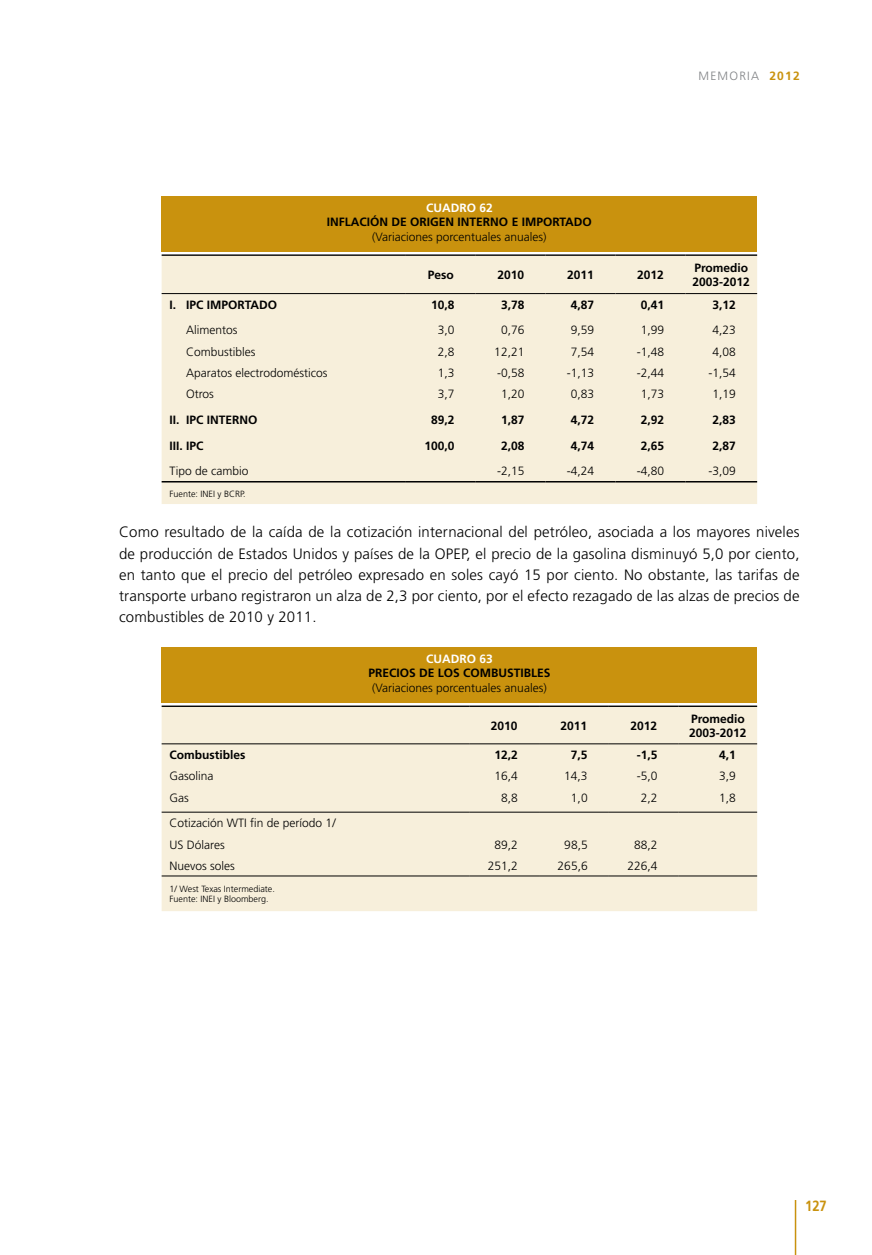
<style>
.page{position:relative;width:872px;height:1255px;background:#fff}
.page>*{position:absolute;margin:0;border:0;box-sizing:border-box;transform-origin:0 0}
.t1{font:300 15px/21px "Frutiger LT Std";letter-spacing:.01em;color:#000;text-align:justify}
.t2{font:700 14.85px "Frutiger LT Std";color:#c9920e;scale:.88 1}
.t3{font:300 12px/21.1px "Frutiger LT Std";color:#000}
.t4{font:700 12px/14.4px "Frutiger LT Std";color:#000}
.t5{font:700 12px "Frutiger LT Std";color:#fff}
.t6{font:300 12px "Frutiger LT Std";letter-spacing:.1em;color:#808285}
.t7{font:300 9px/10.8px "Frutiger LT Std";color:#000}
.s1{font-weight:700;color:#c9920e}
</style>
<div class="page">
<hr style="left:794px;top:1199px;width:2px;height:55px;background:#c9920e">
<div style="left:162px;top:256px;width:595px;height:248px;background:#f7efdb"></div>
<hr style="left:162px;top:254px;width:244px;height:2px;background:#000">
<hr style="left:406px;top:254px;width:70px;height:2px;background:#000">
<hr style="left:685px;top:254px;width:72px;height:2px;background:#000">
<hr style="left:476px;top:254px;width:69px;height:2px;background:#000">
<hr style="left:545px;top:254px;width:70px;height:2px;background:#000">
<hr style="left:615px;top:254px;width:70px;height:2px;background:#000">
<hr style="left:162px;top:293px;width:244px;height:1px;background:#000">
<hr style="left:406px;top:293px;width:70px;height:1px;background:#000">
<hr style="left:685px;top:293px;width:72px;height:1px;background:#000">
<hr style="left:476px;top:293px;width:69px;height:1px;background:#000">
<hr style="left:545px;top:293px;width:70px;height:1px;background:#000">
<hr style="left:615px;top:293px;width:70px;height:1px;background:#000">
<hr style="left:162px;top:481px;width:244px;height:1px;background:#000">
<hr style="left:406px;top:481px;width:70px;height:1px;background:#000">
<hr style="left:476px;top:481px;width:69px;height:1px;background:#000">
<hr style="left:545px;top:481px;width:70px;height:1px;background:#000">
<hr style="left:615px;top:481px;width:70px;height:1px;background:#000">
<hr style="left:685px;top:481px;width:72px;height:1px;background:#000">
<div style="left:162px;top:200px;width:595px;height:51px;background:#c9920e"></div>
<div style="left:162px;top:196px;width:595px;height:51px;background:#c9920e"></div>
<div style="left:162px;top:707px;width:595px;height:204px;background:#f7efdb"></div>
<hr style="left:162px;top:705px;width:307px;height:2px;background:#000">
<hr style="left:679px;top:705px;width:78px;height:2px;background:#000">
<hr style="left:469px;top:705px;width:70px;height:2px;background:#000">
<hr style="left:539px;top:705px;width:70px;height:2px;background:#000">
<hr style="left:609px;top:705px;width:70px;height:2px;background:#000">
<hr style="left:162px;top:743px;width:307px;height:1px;background:#000">
<hr style="left:469px;top:743px;width:70px;height:1px;background:#000">
<hr style="left:539px;top:743px;width:70px;height:1px;background:#000">
<hr style="left:609px;top:743px;width:70px;height:1px;background:#000">
<hr style="left:679px;top:743px;width:78px;height:1px;background:#000">
<hr style="left:162px;top:875px;width:307px;height:1px;background:#000">
<hr style="left:469px;top:875px;width:70px;height:1px;background:#000">
<hr style="left:539px;top:875px;width:70px;height:1px;background:#000">
<hr style="left:609px;top:875px;width:70px;height:1px;background:#000">
<hr style="left:679px;top:875px;width:78px;height:1px;background:#000">
<hr style="left:162px;top:811px;width:307px;height:1px;background:#000">
<hr style="left:469px;top:811px;width:70px;height:1px;background:#000">
<hr style="left:539px;top:811px;width:70px;height:1px;background:#000">
<hr style="left:609px;top:811px;width:70px;height:1px;background:#000">
<hr style="left:679px;top:811px;width:78px;height:1px;background:#000">
<div style="left:162px;top:651px;width:595px;height:51px;background:#c9920e"></div>
<div style="left:162px;top:647px;width:595px;height:51px;background:#c9920e"></div>
<p class="t5" style="left:426px;top:201px;width:68px">CUADRO 62</p>
<p class="t4" style="left:327px;top:215px;width:265px">INFLACIÓN DE ORIGEN INTERNO E IMPORTADO</p>
<p class="t3" style="left:372px;top:226px;width:176px">(Variaciones porcentuales anuales)</p>
<p class="t6" style="left:698px;top:69px;width:103px">MEMORIA <span class="s1">2012</span></p>
<p class="t4" style="left:428px;top:268px;width:28px">Peso</p>
<p class="t4" style="left:497px;top:268px;width:28px">2010</p>
<p class="t4" style="left:567px;top:268px;width:28px">2011</p>
<p class="t4" style="left:637px;top:268px;width:28px">2012</p>
<p class="t4" style="left:692px;top:260px;width:59px">Promedio<br>2003-2012</p>
<p class="t4" style="left:169px;top:297px;width:108px">I. IPC IMPORTADO</p>
<p class="t4" style="left:431px;top:297px;width:25px">10,8</p>
<p class="t4" style="left:501px;top:297px;width:25px">3,78</p>
<p class="t4" style="left:571px;top:297px;width:25px">4,87</p>
<p class="t4" style="left:640px;top:297px;width:25px">0,41</p>
<p class="t4" style="left:712px;top:297px;width:25px">3,12</p>
<p class="t3" style="left:186px;top:320px;width:53px">Alimentos</p>
<p class="t3" style="left:438px;top:320px;width:18px">3,0</p>
<p class="t3" style="left:501px;top:320px;width:25px">0,76</p>
<p class="t3" style="left:571px;top:320px;width:25px">9,59</p>
<p class="t3" style="left:640px;top:320px;width:25px">1,99</p>
<p class="t3" style="left:712px;top:320px;width:25px">4,23</p>
<p class="t3" style="left:186px;top:341px;width:71px">Combustibles</p>
<p class="t3" style="left:438px;top:341px;width:18px">2,8</p>
<p class="t3" style="left:494px;top:341px;width:32px">12,21</p>
<p class="t3" style="left:571px;top:341px;width:25px">7,54</p>
<p class="t3" style="left:636px;top:341px;width:29px">-1,48</p>
<p class="t3" style="left:712px;top:341px;width:25px">4,08</p>
<p class="t3" style="left:186px;top:362px;width:143px">Aparatos electrodomésticos</p>
<p class="t3" style="left:438px;top:362px;width:18px">1,3</p>
<p class="t3" style="left:497px;top:362px;width:29px">-0,58</p>
<p class="t3" style="left:567px;top:362px;width:29px">-1,13</p>
<p class="t3" style="left:636px;top:362px;width:29px">-2,44</p>
<p class="t3" style="left:708px;top:362px;width:29px">-1,54</p>
<p class="t3" style="left:186px;top:384px;width:29px">Otros</p>
<p class="t3" style="left:438px;top:384px;width:18px">3,7</p>
<p class="t3" style="left:501px;top:384px;width:25px">1,20</p>
<p class="t3" style="left:571px;top:384px;width:25px">0,83</p>
<p class="t3" style="left:640px;top:384px;width:25px">1,73</p>
<p class="t3" style="left:712px;top:384px;width:25px">1,19</p>
<p class="t4" style="left:169px;top:413px;width:88px">II. IPC INTERNO</p>
<p class="t4" style="left:431px;top:413px;width:25px">89,2</p>
<p class="t4" style="left:501px;top:413px;width:25px">1,87</p>
<p class="t4" style="left:571px;top:413px;width:25px">4,72</p>
<p class="t4" style="left:640px;top:413px;width:25px">2,92</p>
<p class="t4" style="left:712px;top:413px;width:25px">2,83</p>
<p class="t4" style="left:169px;top:438px;width:35px">III. IPC</p>
<p class="t4" style="left:424px;top:438px;width:32px">100,0</p>
<p class="t4" style="left:501px;top:438px;width:25px">2,08</p>
<p class="t4" style="left:571px;top:438px;width:25px">4,74</p>
<p class="t4" style="left:640px;top:438px;width:25px">2,65</p>
<p class="t4" style="left:712px;top:438px;width:25px">2,87</p>
<p class="t3" style="left:169px;top:460px;width:80px">Tipo de cambio</p>
<p class="t3" style="left:497px;top:460px;width:29px">-2,15</p>
<p class="t3" style="left:567px;top:460px;width:29px">-4,24</p>
<p class="t3" style="left:636px;top:460px;width:29px">-4,80</p>
<p class="t3" style="left:708px;top:460px;width:29px">-3,09</p>
<p class="t7" style="left:169px;top:488px;width:78px">Fuente: INEI y BCRP.</p>
<p class="t1" style="left:119px;top:522px;width:682px">Como resultado de la caída de la cotización internacional del petróleo, asociada a los mayores niveles de producción de Estados Unidos y países de la OPEP, el precio de la gasolina disminuyó 5,0 por ciento, en tanto que el precio del petróleo expresado en soles cayó 15 por ciento. No obstante, las tarifas de transporte urbano registraron un alza de 2,3 por ciento, por el efecto rezagado de las alzas de precios de combustibles de 2010 y 2011.</p>
<p class="t5" style="left:426px;top:651px;width:68px">CUADRO 63</p>
<p class="t4" style="left:368px;top:666px;width:184px">PRECIOS DE LOS COMBUSTIBLES</p>
<p class="t3" style="left:372px;top:677px;width:176px">(Variaciones porcentuales anuales)</p>
<p class="t4" style="left:491px;top:718px;width:28px">2010</p>
<p class="t4" style="left:560px;top:718px;width:28px">2011</p>
<p class="t4" style="left:630px;top:718px;width:28px">2012</p>
<p class="t4" style="left:689px;top:711px;width:59px">Promedio<br>2003-2012</p>
<p class="t4" style="left:169px;top:747px;width:77px">Combustibles</p>
<p class="t4" style="left:494px;top:747px;width:25px">12,2</p>
<p class="t4" style="left:571px;top:747px;width:18px">7,5</p>
<p class="t4" style="left:637px;top:747px;width:22px">-1,5</p>
<p class="t4" style="left:719px;top:747px;width:18px">4,1</p>
<p class="t3" style="left:169px;top:765px;width:46px">Gasolina</p>
<p class="t3" style="left:494px;top:765px;width:25px">16,4</p>
<p class="t3" style="left:564px;top:765px;width:25px">14,3</p>
<p class="t3" style="left:637px;top:765px;width:22px">-5,0</p>
<p class="t3" style="left:719px;top:765px;width:18px">3,9</p>
<p class="t3" style="left:169px;top:787px;width:21px">Gas</p>
<p class="t3" style="left:501px;top:787px;width:18px">8,8</p>
<p class="t3" style="left:571px;top:787px;width:18px">1,0</p>
<p class="t3" style="left:641px;top:787px;width:18px">2,2</p>
<p class="t3" style="left:719px;top:787px;width:18px">1,8</p>
<p class="t3" style="left:169px;top:812px;width:168px">Cotización WTI fin de período 1/<br>US Dólares</p>
<p class="t3" style="left:494px;top:834px;width:25px">89,2</p>
<p class="t3" style="left:564px;top:834px;width:25px">98,5</p>
<p class="t3" style="left:634px;top:834px;width:25px">88,2</p>
<p class="t3" style="left:169px;top:855px;width:67px">Nuevos soles</p>
<p class="t3" style="left:488px;top:855px;width:32px">251,2</p>
<p class="t3" style="left:557px;top:855px;width:32px">265,6</p>
<p class="t3" style="left:627px;top:855px;width:32px">226,4</p>
<p class="t7" style="left:169px;top:883px;width:107px">1/ West Texas Intermediate.<br>Fuente: INEI y Bloomberg.</p>
<p class="t2" style="left:805px;top:1197px;width:26px">127</p>
</div>
